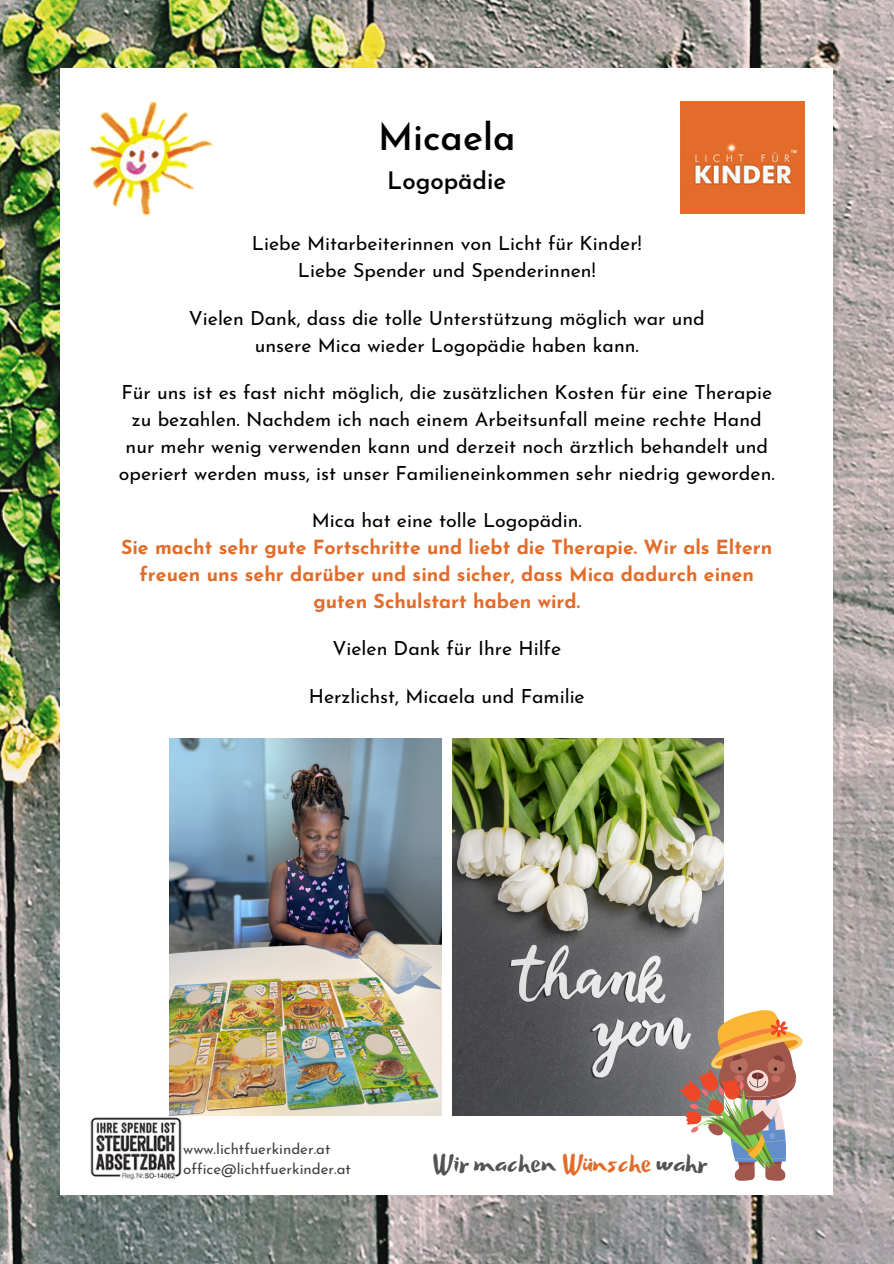
<style>
.page{position:relative;width:894px;height:1264px;background:#fff}
.page>*{position:absolute;margin:0;border:0;box-sizing:border-box;transform-origin:0 0}
.t1{font:600 37.5px "Josefin Sans";color:#000}
.t2{font:28.05px "Beach Resort";color:#545454}
.t3{font:600 24px "Josefin Sans";color:#000}
.t4{font:19.5px/27px "Josefin Sans";color:#000;text-align:center}
.t5{font:700 19.5px/27px "Josefin Sans";color:#e26c2a;text-align:center}
.t6{font:15px "Josefin Sans";color:#424041}
.s1{font-weight:400;color:#000}
.s2{color:#e26c2a}
</style>
<div class="page">
<img style="left:0;top:0;width:893px;height:1263px">
<div style="left:60px;top:68px;width:772px;height:1126px;background:#fff"></div>
<img style="left:680px;top:102px;width:124px;height:111px">
<img style="left:90px;top:1115px;width:93px;height:65px">
<img style="left:89px;top:102px;width:124px;height:113px">
<img style="left:170px;top:738px;width:271px;height:377px">
<img style="left:452px;top:738px;width:271px;height:377px">
<svg style="left:678px;top:1009px;width:125px;height:172px"></svg>
<h1 class="t1" style="left:378px;top:121px;width:139px">Micaela</h1>
<h1 class="t3" style="left:387px;top:171px;width:120px">Logopädie</h1>
<h3 class="t4" style="left:252px;top:232px;width:391px">Liebe Mitarbeiterinnen von Licht für Kinder!<br>Liebe Spender und Spenderinnen!</h3>
<h3 class="t4" style="left:189px;top:306px;width:517px">Vielen Dank, dass die tolle Unterstützung möglich war und unsere Mica wieder Logopädie haben kann.</h3>
<h3 class="t4" style="left:119px;top:380px;width:657px">Für uns ist es fast nicht möglich, die zusätzlichen Kosten für eine Therapie zu bezahlen. Nachdem ich nach einem Arbeitsunfall meine rechte Hand nur mehr wenig verwenden kann und derzeit noch ärztlich behandelt und operiert werden muss, ist unser Familieneinkommen sehr niedrig geworden.</h3>
<h3 class="t5" style="left:121px;top:509px;width:652px"><span class="s1">Mica hat eine tolle Logopädin.<br></span>Sie macht sehr gute Fortschritte und liebt die Therapie. Wir als Eltern freuen uns sehr darüber und sind sicher, dass Mica dadurch einen guten Schulstart haben wird.</h3>
<h3 class="t4" style="left:332px;top:637px;width:230px">Vielen Dank für Ihre Hilfe</h3>
<p class="t4" style="left:309px;top:684px;width:277px">Herzlichst, Micaela und Familie</p>
<p class="t6" style="left:183px;top:1142px;width:149px">www.lichtfuerkinder.at</p>
<p class="t6" style="left:183px;top:1162px;width:169px">office@lichtfuerkinder.at</p>
<h3 class="t2" style="left:431px;top:1148px;width:277px">Wir machen <span class="s2">Wünsche</span> wahr</h3>
</div>
